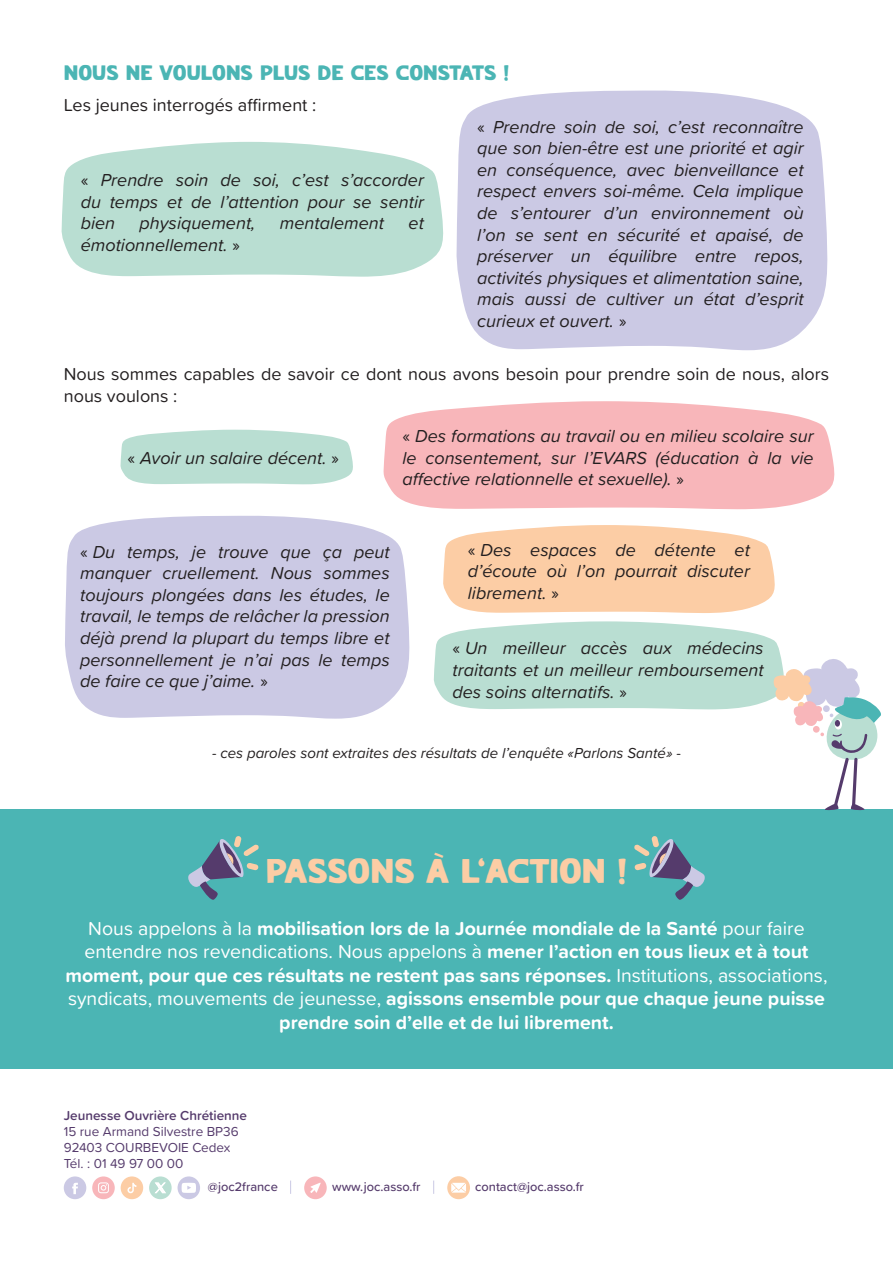
<style>
.page{position:relative;width:893px;height:1263px;background:#fff}
.page>*{position:absolute;margin:0;border:0;box-sizing:border-box;transform-origin:0 0}
.t1{font:34.5px "FANTONY Regular";color:#fccda5}
.t2{font:21px "FANTONY Regular";color:#4bb5b4}
.t3{font:700 19.5px/23.4px "Proxima Soft";color:#fff;text-align:center}
.t4{font:italic 18px/21.6px "Proxima Soft";color:#231f20;text-align:justify}
.t5{font:18px/21.6px "Proxima Soft";color:#231f20}
.t6{font:italic 15px "Proxima Soft";color:#231f20}
.t7{font:13.5px/16.2px "Proxima Soft";color:#553b6c}
.t8{font:600 13.5px "Proxima Soft";color:#553b6c}
.t9{font:500 12.9px "Proxima Soft";color:#553b6c}
.s1{font-style:normal}
.s2{font-weight:400}
</style>
<div class="page">
<svg style="left:120px;top:430px;width:233px;height:54px;background:#bfe0d5"></svg>
<svg style="left:61px;top:142px;width:383px;height:135px;background:#c0e1d6"></svg>
<svg style="left:65px;top:515px;width:345px;height:204px;background:#cecce5"></svg>
<div style="left:0;top:809px;width:893px;height:260px;background:#4bb5b4"></div>
<svg style="left:443px;top:525px;width:332px;height:88px;background:#fcd1ad"></svg>
<svg style="left:383px;top:401px;width:452px;height:108px;background:#f8bdc0"></svg>
<svg style="left:456px;top:90px;width:372px;height:260px;background:#cfcde6"></svg>
<svg style="left:188px;top:836px;width:71px;height:64px"></svg>
<svg style="left:634px;top:836px;width:71px;height:64px"></svg>
<div style="left:64px;top:1176px;width:22px;height:23px;background:#cbc9e4;border-radius:50%"></div>
<svg style="left:72px;top:1183px;width:6px;height:11px"></svg>
<div style="left:149px;top:1176px;width:23px;height:23px;background:#b9ded2;border-radius:50%"></div>
<div style="left:92px;top:1176px;width:23px;height:23px;background:#f8b6ba;border-radius:50%"></div>
<svg style="left:98px;top:1182px;width:11px;height:11px"></svg>
<div style="left:121px;top:1176px;width:22px;height:23px;background:#fccda5;border-radius:50%"></div>
<svg style="left:127px;top:1183px;width:9px;height:11px"></svg>
<div style="left:178px;top:1176px;width:22px;height:23px;background:#cbc9e4;border-radius:50%"></div>
<svg style="left:182px;top:1183px;width:14px;height:10px"></svg>
<svg style="left:155px;top:1182px;width:11px;height:12px"></svg>
<div style="left:304px;top:1176px;width:23px;height:23px;background:#f8b6ba;border-radius:50%"></div>
<svg style="left:310px;top:1182px;width:11px;height:11px"></svg>
<svg style="left:290px;top:1180px;width:1px;height:14px"></svg>
<svg style="left:433px;top:1180px;width:1px;height:14px"></svg>
<div style="left:447px;top:1176px;width:23px;height:23px;background:#fccda5;border-radius:50%"></div>
<svg style="left:451px;top:1183px;width:15px;height:10px"></svg>
<svg style="left:433px;top:621px;width:448px;height:189px"></svg>
<p class="t2" style="left:64px;top:63px;width:447px">NOUS NE VOULONS PLUS DE CES CONSTATS !</p>
<p class="t5" style="left:64px;top:93px;width:254px">Les jeunes interrogés affirment :</p>
<p class="t4" style="left:81px;top:169px;width:345px"><span class="s1">«</span> Prendre soin de soi, c’est s’accorder du temps et de l’attention pour se sentir bien</p>
<p class="t4" style="left:140px;top:212px;width:117px">physiquement,</p>
<p class="t4" style="left:280px;top:212px;width:106px">mentalement</p>
<p class="t4" style="left:409px;top:212px;width:17px">et</p>
<p class="t4" style="left:81px;top:233px;width:161px">émotionnellement. <span class="s1">»</span></p>
<p class="t4" style="left:477px;top:115px;width:328px"><span class="s1">«</span> Prendre soin de soi, c’est reconnaître que son bien-être est une priorité et agir en conséquence, avec bienveillance et respect envers soi-même. Cela implique de s’entourer d’un environnement où l’on se sent en sécurité et apaisé, de préserver un équilibre entre repos, activités physiques et alimentation saine, mais aussi de cultiver un état d’esprit curieux et ouvert. <span class="s1">»</span></p>
<p class="t5" style="left:64px;top:362px;width:767px">Nous sommes capables de savoir ce dont nous avons besoin pour prendre soin de nous, alors nous voulons :</p>
<p class="t4" style="left:128px;top:446px;width:213px"><span class="s1">«</span> Avoir un salaire décent. <span class="s1">»</span></p>
<p class="t4" style="left:402px;top:424px;width:413px"><span class="s1">«</span> Des formations au travail ou en milieu scolaire sur le consentement, sur l’EVARS (éducation à la vie affective relationnelle et sexuelle). <span class="s1">»</span></p>
<p class="t4" style="left:80px;top:540px;width:311px"><span class="s1">«</span> Du temps, je trouve que ça peut manquer cruellement. Nous sommes toujours plongées dans les études, le travail, le temps de relâcher la pression déjà prend la plupart du temps libre et personnellement je n’ai pas le temps de faire ce que j’aime. <span class="s1">»</span></p>
<p class="t4" style="left:468px;top:538px;width:284px"><span class="s1">«</span> Des espaces de détente et d’écoute où l’on pourrait discuter librement. <span class="s1">»</span></p>
<p class="t4" style="left:452px;top:637px;width:313px"><span class="s1">«</span> Un meilleur accès aux médecins traitants et un meilleur remboursement des soins alternatifs. <span class="s1">»</span></p>
<p class="t6" style="left:212px;top:742px;width:470px">- ces paroles sont extraites des résultats de l’enquête «Parlons Santé» -</p>
<h1 class="t1" style="left:266px;top:856px;width:363px">PASSONS À L’ACTION !</h1>
<p class="t3" style="left:65px;top:916px;width:763px"><span class="s2">Nous appelons à la</span> mobilisation lors de la Journée mondiale de la Santé <span class="s2">pour faire entendre nos revendications. Nous appelons à</span> mener l’action en tous lieux et à tout moment, pour que ces résultats ne restent pas sans réponses. <span class="s2">Institutions, associations, syndicats, mouvements de jeunesse,</span> agissons ensemble pour que chaque jeune puisse prendre soin d’elle et de lui librement.</p>
<p class="t8" style="left:64px;top:1105px;width:185px">Jeunesse Ouvrière Chrétienne</p>
<p class="t7" style="left:64px;top:1122px;width:176px">15 rue Armand Silvestre BP36<br>92403 COURBEVOIE Cedex<br>Tél. : 01 49 97 00 00</p>
<p class="t9" style="left:208px;top:1177px;width:71px">@joc2france</p>
<p class="t9" style="left:332px;top:1177px;width:90px">www.joc.asso.fr</p>
<p class="t9" style="left:475px;top:1177px;width:110px">contact@joc.asso.fr</p>
</div>
